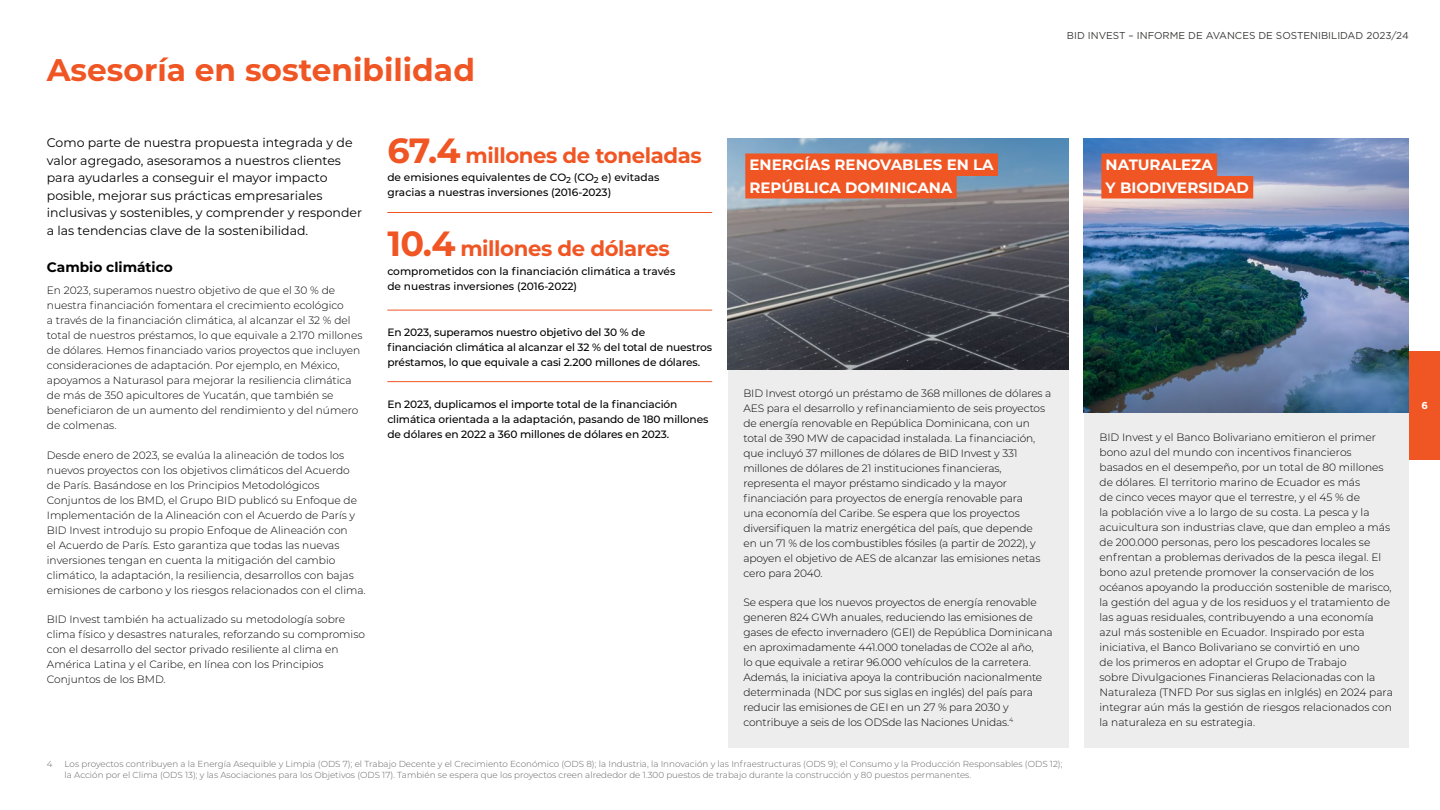
<style>
.page{position:relative;width:1440px;height:810px;background:#fff}
.page>*{position:absolute;margin:0;border:0;box-sizing:border-box;transform-origin:0 0}
.t1{font:700 31.25px "Montserrat";color:#f05524}
.t2{font:700 21.25px "Montserrat";letter-spacing:-.02em;color:#f05524}
.t3{font:700 15px/22.5px "Montserrat";color:#fff}
.t4{font:700 13.75px "Montserrat";color:#000}
.t5{font:12.5px/17.5px "Montserrat";color:#000}
.t6{font:300 10.62px/15px "Montserrat";color:#000}
.t7{font:500 10.62px/15px "Montserrat";letter-spacing:-.01em;color:#000}
.t8{font:10px "Gotham";color:#3c3c3b}
.t9{font:700 10px "Gotham";color:#fff}
.t10{font:300 8.75px/10.5px "Montserrat";color:#646363}
.s1{font-size:35px}
</style>
<div class="page">
<hr style="left:387px;top:212px;width:325px;height:1px;background:#f05524">
<hr style="left:387px;top:381px;width:325px;height:1px;background:#f05524">
<hr style="left:387px;top:310px;width:325px;height:1px;background:#f05524">
<div style="left:728px;top:369px;width:340px;height:379px;background:#ededed"></div>
<div style="left:1084px;top:413px;width:325px;height:335px;background:#ededed"></div>
<img style="left:728px;top:138px;width:340px;height:232px">
<img style="left:1084px;top:138px;width:325px;height:275px">
<div style="left:745px;top:154px;width:253px;height:22px;background:#f05524"></div>
<div style="left:745px;top:176px;width:212px;height:23px;background:#f05524"></div>
<div style="left:1101px;top:154px;width:116px;height:22px;background:#f05524"></div>
<div style="left:1101px;top:176px;width:152px;height:23px;background:#f05524"></div>
<div style="left:1409px;top:351px;width:31px;height:108px;background:#f05524"></div>
<h1 class="t1" style="left:47px;top:47px;width:430px">Asesoría en sostenibilidad</h1>
<p class="t8" style="left:1067px;top:29px;width:343px">BID INVEST – INFORME DE AVANCES DE SOSTENIBILIDAD 2023/24</p>
<p class="t5" style="left:47px;top:133px;width:317px">Como parte de nuestra propuesta integrada y de valor agregado, asesoramos a nuestros clientes para ayudarles a conseguir el mayor impacto posible, mejorar sus prácticas empresariales inclusivas y sostenibles, y comprender y responder a las tendencias clave de la sostenibilidad.</p>
<p class="t4" style="left:47px;top:258px;width:127px">Cambio climático</p>
<p class="t6" style="left:47px;top:283px;width:317px">En 2023, superamos nuestro objetivo de que el 30 % de nuestra financiación fomentara el crecimiento ecológico<br>a través de la financiación climática, al alcanzar el 32 % del total de nuestros préstamos, lo que equivale a 2.170 millones de dólares. Hemos financiado varios proyectos que incluyen consideraciones de adaptación. Por ejemplo, en México, apoyamos a Naturasol para mejorar la resiliencia climática de más de 350 apicultores de Yucatán, que también se beneficiaron de un aumento del rendimiento y del número de colmenas.</p>
<p class="t6" style="left:47px;top:447px;width:320px">Desde enero de 2023, se evalúa la alineación de todos los nuevos proyectos con los objetivos climáticos del Acuerdo de París. Basándose en los Principios Metodológicos Conjuntos de los BMD, el Grupo BID publicó su Enfoque de Implementación de la Alineación con el Acuerdo de París y BID Invest introdujo su propio Enfoque de Alineación con<br>el Acuerdo de París. Esto garantiza que todas las nuevas inversiones tengan en cuenta la mitigación del cambio climático, la adaptación, la resiliencia, desarrollos con bajas emisiones de carbono y los riesgos relacionados con el clima.</p>
<p class="t6" style="left:47px;top:611px;width:320px">BID Invest también ha actualizado su metodología sobre clima físico y desastres naturales, reforzando su compromiso con el desarrollo del sector privado resiliente al clima en América Latina y el Caribe, en línea con los Principios Conjuntos de los BMD.</p>
<h2 class="t2" style="left:387px;top:140px;width:316px"><span class="s1">67.4</span> millones de toneladas</h2>
<p class="t7" style="left:387px;top:170px;width:274px">de emisiones equivalentes de CO<sub>2</sub> (CO<sub>2</sub> e) evitadas gracias a nuestras inversiones (2016-2023)</p>
<h2 class="t2" style="left:387px;top:234px;width:284px"><span class="s1">10.4</span> millones de dólares</h2>
<p class="t7" style="left:387px;top:263px;width:290px">comprometidos con la financiación climática a través de nuestras inversiones (2016-2022)</p>
<p class="t7" style="left:387px;top:324px;width:326px">En 2023, superamos nuestro objetivo del 30 % de financiación climática al alcanzar el 32 % del total de nuestros préstamos, lo que equivale a casi 2.200 millones de dólares.</p>
<p class="t7" style="left:387px;top:396px;width:323px">En 2023, duplicamos el importe total de la financiación climática orientada a la adaptación, pasando de 180 millones de dólares en 2022 a 360 millones de dólares en 2023.</p>
<p class="t6" style="left:743px;top:385px;width:309px">BID Invest otorgó un préstamo de 368 millones de dólares a AES para el desarrollo y refinanciamiento de seis proyectos de energía renovable en República Dominicana, con un total de 390 MW de capacidad instalada. La financiación, que incluyó 37 millones de dólares de BID Invest y 331 millones de dólares de 21 instituciones financieras, representa el mayor préstamo sindicado y la mayor financiación para proyectos de energía renovable para<br>una economía del Caribe. Se espera que los proyectos diversifiquen la matriz energética del país, que depende<br>en un 71 % de los combustibles fósiles (a partir de 2022), y apoyen el objetivo de AES de alcanzar las emisiones netas cero para 2040.</p>
<p class="t6" style="left:743px;top:594px;width:311px">Se espera que los nuevos proyectos de energía renovable generen 824 GWh anuales, reduciendo las emisiones de gases de efecto invernadero (GEI) de República Dominicana en aproximadamente 441.000 toneladas de CO2e al año,<br>lo que equivale a retirar 96.000 vehículos de la carretera.<br>Además, la iniciativa apoya la contribución nacionalmente determinada (NDC por sus siglas en inglés) del país para reducir las emisiones de GEI en un 27 % para 2030 y contribuye a seis de los ODSde las Naciones Unidas.<sup>4</sup></p>
<h3 class="t3" style="left:750px;top:153px;width:246px">ENERGÍAS RENOVABLES EN LA<br>REPÚBLICA DOMINICANA</h3>
<h3 class="t3" style="left:1106px;top:153px;width:145px">NATURALEZA<br>Y BIODIVERSIDAD</h3>
<p class="t6" style="left:1100px;top:429px;width:295px">BID Invest y el Banco Bolivariano emitieron el primer bono azul del mundo con incentivos financieros basados en el desempeño, por un total de 80 millones de dólares. El territorio marino de Ecuador es más<br>de cinco veces mayor que el terrestre, y el 45 % de<br>la población vive a lo largo de su costa. La pesca y la acuicultura son industrias clave, que dan empleo a más de 200.000 personas, pero los pescadores locales se enfrentan a problemas derivados de la pesca ilegal. El bono azul pretende promover la conservación de los océanos apoyando la producción sostenible de marisco, la gestión del agua y de los residuos y el tratamiento de las aguas residuales, contribuyendo a una economía azul más sostenible en Ecuador. Inspirado por esta iniciativa, el Banco Bolivariano se convirtió en uno<br>de los primeros en adoptar el Grupo de Trabajo<br>sobre Divulgaciones Financieras Relacionadas con la Naturaleza (TNFD Por sus siglas en inlglés) en 2024 para integrar aún más la gestión de riesgos relacionados con la naturaleza en su estrategia.</p>
<p class="t10" style="left:47px;top:759px;width:7px">4</p>
<p class="t10" style="left:65px;top:759px;width:999px">Los proyectos contribuyen a la Energía Asequible y Limpia (ODS 7); el Trabajo Decente y el Crecimiento Económico (ODS 8); la Industria, la Innovación y las Infraestructuras (ODS 9); el Consumo y la Producción Responsables (ODS 12); la Acción por el Clima (ODS 13); y las Asociaciones para los Objetivos (ODS 17). También se espera que los proyectos creen alrededor de 1.300 puestos de trabajo durante la construcción y 80 puestos permanentes.</p>
<p class="t9" style="left:1421px;top:399px;width:8px">6</p>
</div>
